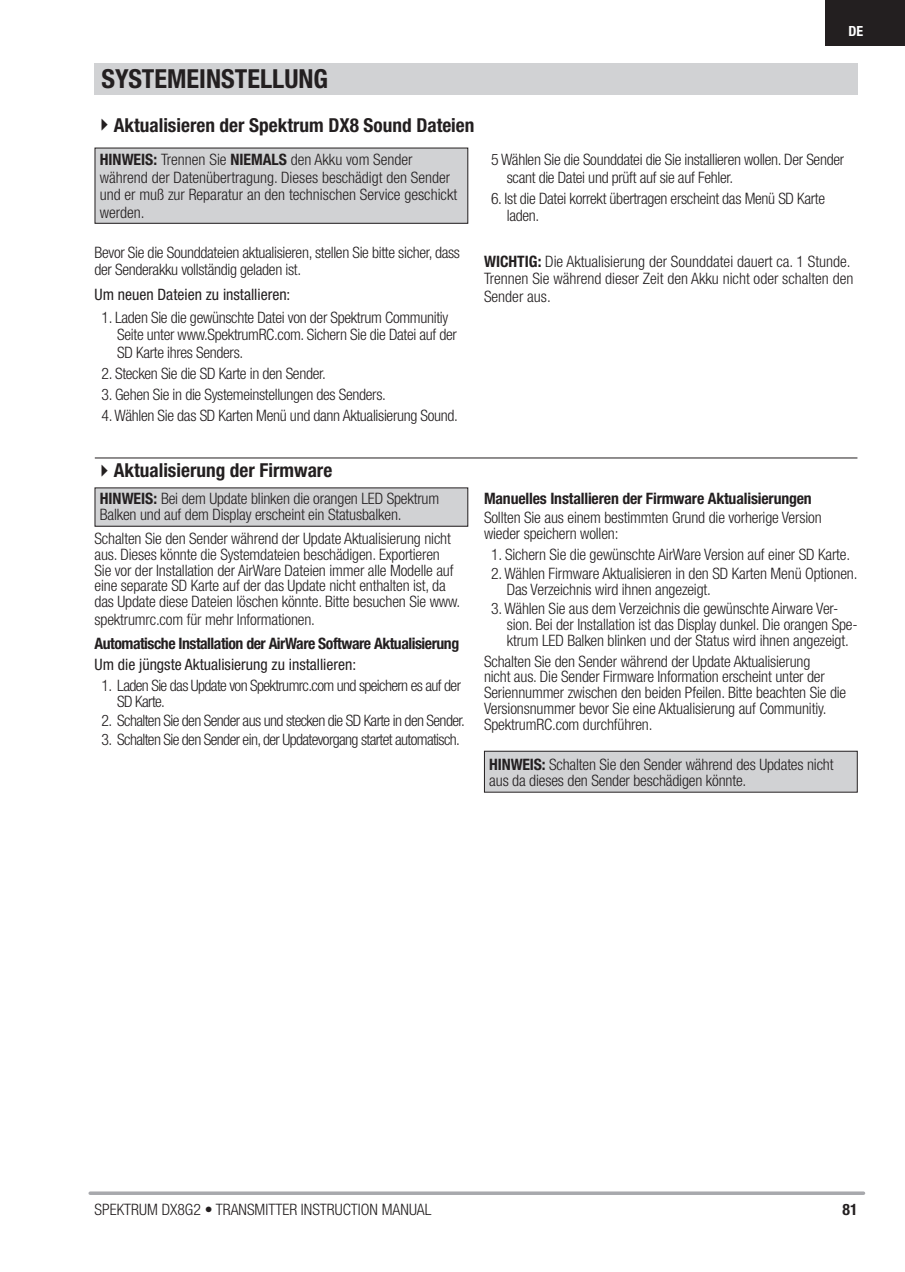
<style>
.page{position:relative;width:905px;height:1272px;background:#fff}
.page>*{position:absolute;margin:0;border:0;box-sizing:border-box;transform-origin:0 0}
.t1{font:700 condensed 26.25px "Helvetica Neue LT Std";color:#231f20}
.t2{font:700 condensed 19.25px "Helvetica Neue LT Std";color:#231f20}
.t3{font:300 condensed 15.75px/15.8px "Helvetica Neue LT Std";letter-spacing:-.01em;color:#231f20}
.t4{font:300 condensed 15.75px/15.8px "Helvetica Neue LT Std";letter-spacing:-.04em;color:#231f20}
.t5{font:700 condensed 15.75px "Helvetica Neue LT Std";letter-spacing:-.02em;color:#231f20}
.t6{font:condensed 15.75px "Helvetica Neue LT Std";color:#231f20}
.t7{font:700 condensed 15.75px "Helvetica Neue LT Std";color:#231f20}
.t8{font:700 condensed 14px "Helvetica Neue LT Std";color:#fff}
.s1{font-weight:300}
.s2{font-weight:700}
</style>
<div class="page">
<svg style="left:90px;top:1191px;width:773px;height:4px;background:#b2b3b6"></svg>
<div style="left:825px;top:0;width:80px;height:45px;background:#231f20"></div>
<div style="left:95px;top:148px;width:373px;height:75px;background:#d1d2d4"></div>
<div style="left:94px;top:148px;width:374px;height:76px;border:1px solid #231f20"></div>
<div style="left:484px;top:751px;width:373px;height:41px;background:#d1d2d4"></div>
<div style="left:484px;top:751px;width:373px;height:41px;border:1px solid #231f20"></div>
<div style="left:95px;top:488px;width:373px;height:38px;background:#d1d2d4"></div>
<div style="left:94px;top:487px;width:374px;height:40px;border:1px solid #231f20"></div>
<div style="left:94px;top:63px;width:763px;height:31px;background:#d1d2d4"></div>
<hr style="left:95px;top:458px;width:762px;height:1px;background:#231f20">
<p class="t8" style="left:848px;top:23px;width:16px">DE</p>
<h1 class="t1" style="left:102px;top:63px;width:28px">Systemeinstellung</h1>
<p class="t2" style="left:94px;top:113px;width:381px">✔Aktualisieren der Spektrum DX8 Sound Dateien</p>
<p class="t7" style="left:100px;top:150px;width:140px">HINWEIS: <span class="s1">Trennen Sie</span> niemals</p>
<p class="t3" style="left:100px;top:151px;width:359px;line-height:17.5px;text-indent:191px">den Akku vom Sender während der Datenübertragung. Dieses beschädigt den Sender und er muß zur Reparatur an den technischen Service geschickt werden.</p>
<p class="t3" style="left:95px;top:243px;width:367px;line-height:17.5px">Bevor Sie die Sounddateien aktualisieren, stellen Sie bitte sicher, dass der Senderakku vollständig geladen ist.</p>
<p class="t6" style="left:95px;top:285px;width:197px">Um neuen Dateien zu installieren:</p>
<p class="t3" style="left:117px;top:308px;width:341px;line-height:17.5px;text-indent:-16px">1. Laden Sie die gewünschte Datei von der Spektrum Communitiy<br>Seite unter www.SpektrumRC.com. Sichern Sie die Datei auf der<br>SD Karte ihres Senders.</p>
<p class="t3" style="left:101px;top:365px;width:226px">2. Stecken Sie die SD Karte in den Sender.</p>
<p class="t3" style="left:101px;top:386px;width:286px">3. Gehen Sie in die Systemeinstellungen des Senders.</p>
<p class="t3" style="left:101px;top:407px;width:358px">4. Wählen Sie das SD Karten Menü und dann Aktualisierung Sound.</p>
<p class="t3" style="left:507px;top:151px;width:339px;line-height:17.5px;text-indent:-16px">5 Wählen Sie die Sounddatei die Sie installieren wollen. Der Sender scant die Datei und prüft auf sie auf Fehler.</p>
<p class="t3" style="left:507px;top:189px;width:320px;line-height:17.5px;text-indent:-16px">6. Ist die Datei korrekt übertragen erscheint das Menü SD Karte laden.</p>
<p class="t3" style="left:484px;top:252px;width:371px;line-height:17.5px"><span class="s2">WICHTIG:</span> Die Aktualisierung der Sounddatei dauert ca. 1 Stunde.<br>Trennen Sie während dieser Zeit den Akku nicht oder schalten den<br>Sender aus.</p>
<p class="t2" style="left:94px;top:459px;width:239px">✔Aktualisierung der Firmware</p>
<p class="t3" style="left:100px;top:490px;width:341px"><span class="s2">HINWEIS:</span> Bei dem Update blinken die orangen LED Spektrum<br>Balken und auf dem Display erscheint ein Statusbalken.</p>
<p class="t3" style="left:95px;top:530px;width:367px">Schalten Sie den Sender während der Update Aktualisierung nicht aus. Dieses könnte die Systemdateien beschädigen. Exportieren Sie vor der Installation der AirWare Dateien immer alle Modelle auf eine separate SD Karte auf der das Update nicht enthalten ist, da das Update diese Dateien löschen könnte. Bitte besuchen Sie www.</p>
<p class="t3" style="left:95px;top:611px;width:222px">spektrumrc.com für mehr Informationen.</p>
<p class="t5" style="left:95px;top:634px;width:366px">Automatische Installation der AirWare Software Aktualisierung</p>
<p class="t6" style="left:95px;top:655px;width:263px">Um die jüngste Aktualisierung zu installieren:</p>
<p class="t4" style="left:117px;top:677px;width:345px;text-indent:-16px">1. Laden Sie das Update von Spektrumrc.com und speichern es auf der<br>SD Karte.</p>
<p class="t4" style="left:102px;top:712px;width:365px">2. Schalten Sie den Sender aus und stecken die SD Karte in den Sender.</p>
<p class="t4" style="left:102px;top:732px;width:360px">3. Schalten Sie den Sender ein, der Updatevorgang startet automatisch.</p>
<p class="t5" style="left:484px;top:489px;width:329px">Manuelles Installieren der Firmware Aktualisierungen</p>
<p class="t3" style="left:484px;top:509px;width:339px">Sollten Sie aus einem bestimmten Grund die vorherige Version wieder speichern wollen:</p>
<p class="t3" style="left:491px;top:546px;width:361px">1. Sichern Sie die gewünschte AirWare Version auf einer SD Karte.</p>
<p class="t3" style="left:507px;top:565px;width:352px;text-indent:-16px">2. Wählen Firmware Aktualisieren in den SD Karten Menü Optionen.<br>Das Verzeichnis wird ihnen angezeigt.</p>
<p class="t3" style="left:507px;top:600px;width:352px;text-indent:-16px">3. Wählen Sie aus dem Verzeichnis die gewünschte Airware Ver&shy;sion. Bei der Installation ist das Display dunkel. Die orangen Spe&shy;ktrum LED Balken blinken und der Status wird ihnen angezeigt.</p>
<p class="t3" style="left:484px;top:653px;width:364px">Schalten Sie den Sender während der Update Aktualisierung<br>nicht aus. Die Sender Firmware Information erscheint unter der Seriennummer zwischen den beiden Pfeilen. Bitte beachten Sie die Versionsnummer bevor Sie eine Aktualisierung auf Communitiy.<br>SpektrumRC.com durchführen.</p>
<p class="t3" style="left:489px;top:756px;width:346px"><span class="s2">HINWEIS:</span> Schalten Sie den Sender während des Updates nicht aus da dieses den Sender beschädigen könnte.</p>
<p class="t3" style="left:94px;top:1201px;width:338px">SPEKTRUM DX8G2 • TRANSMITTER INSTRUCTION MANUAL</p>
<p class="t5" style="left:842px;top:1199px;width:17px">81</p>
</div>
